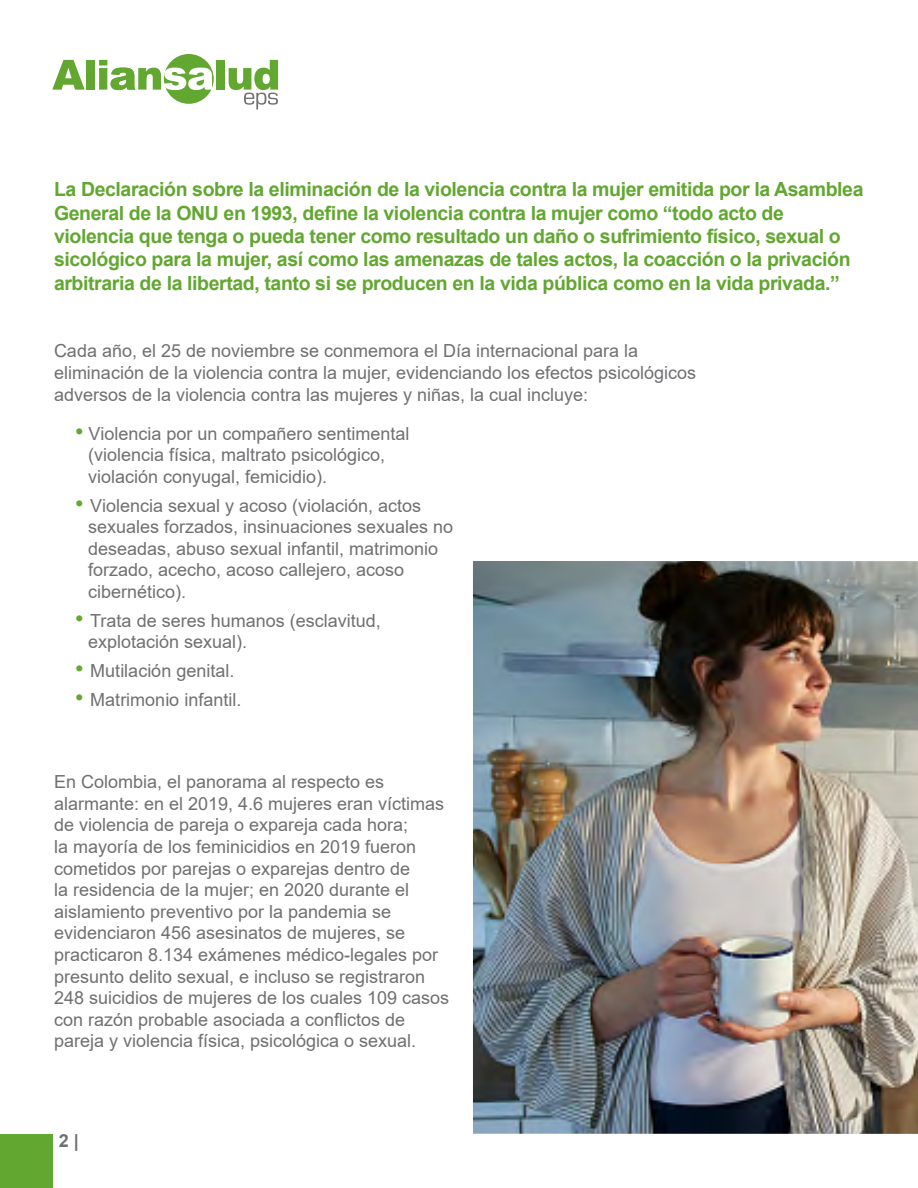
<style>
.page{position:relative;width:918px;height:1188px;background:#fff}
.page>*{position:absolute;margin:0;border:0;box-sizing:border-box;transform-origin:0 0}
.t1{font:700 19.5px/23.4px "Arial";letter-spacing:-.02em;color:#62a730}
.t2{font:18px/21.6px "Arial";color:#707073}
.t3{font:700 18px "Arial";color:#707073}
.s1{font-size:24px;color:#62a730}
</style>
<div class="page">
<div style="left:164px;top:54px;width:50px;height:50px;background:#62a730;border-radius:50%"></div>
<svg style="left:52px;top:60px;width:33px;height:30px"></svg>
<div style="left:86px;top:60px;width:9px;height:30px;background:#62a730"></div>
<svg style="left:99px;top:60px;width:114px;height:30px"></svg>
<div style="left:216px;top:60px;width:8px;height:30px;background:#62a730"></div>
<svg style="left:229px;top:60px;width:49px;height:50px"></svg>
<div style="left:0;top:1134px;width:52px;height:54px;background:#62a730"></div>
<img style="left:473px;top:561px;width:445px;height:573px">
<p class="t1" style="left:54px;top:178px;width:811px">La Declaración sobre la eliminación de la violencia contra la mujer emitida por la Asamblea General de la ONU en 1993, define la violencia contra la mujer como “todo acto de violencia que tenga o pueda tener como resultado un daño o sufrimiento físico, sexual o sicológico para la mujer, así como las amenazas de tales actos, la coacción o la privación arbitraria de la libertad, tanto si se producen en la vida pública como en la vida privada.”</p>
<p class="t2" style="left:54px;top:340px;width:644px">Cada año, el 25 de noviembre se conmemora el Día internacional para la eliminación de la violencia contra la mujer, evidenciando los efectos psicológicos adversos de la violencia contra las mujeres y niñas, la cual incluye:</p>
<p class="t2" style="left:88px;top:422px;width:323px;text-indent:-13px"><span class="s1">•</span> Violencia por un compañero sentimental (violencia física, maltrato psicológico, violación conyugal, femicidio).</p>
<p class="t2" style="left:88px;top:494px;width:367px;text-indent:-13px"><span class="s1">•</span> Violencia sexual y acoso (violación, actos sexuales forzados, insinuaciones sexuales no deseadas, abuso sexual infantil, matrimonio forzado, acecho, acoso callejero, acoso cibernético).</p>
<p class="t2" style="left:88px;top:610px;width:294px;text-indent:-13px"><span class="s1">•</span> Trata de seres humanos (esclavitud, explotación sexual).</p>
<p class="t2" style="left:75px;top:660px;width:161px"><span class="s1">•</span> Mutilación genital.</p>
<p class="t2" style="left:75px;top:689px;width:168px"><span class="s1">•</span> Matrimonio infantil.</p>
<p class="t2" style="left:54px;top:771px;width:397px">En Colombia, el panorama al respecto es alarmante: en el 2019, 4.6 mujeres eran víctimas de violencia de pareja o expareja cada hora;<br>la mayoría de los feminicidios en 2019 fueron cometidos por parejas o exparejas dentro de<br>la residencia de la mujer; en 2020 durante el aislamiento preventivo por la pandemia se evidenciaron 456 asesinatos de mujeres, se practicaron 8.134 exámenes médico-legales por presunto delito sexual, e incluso se registraron 248 suicidios de mujeres de los cuales 109 casos con razón probable asociada a conflictos de pareja y violencia física, psicológica o sexual.</p>
<p class="t3" style="left:59px;top:1128px;width:22px">2 |</p>
</div>
